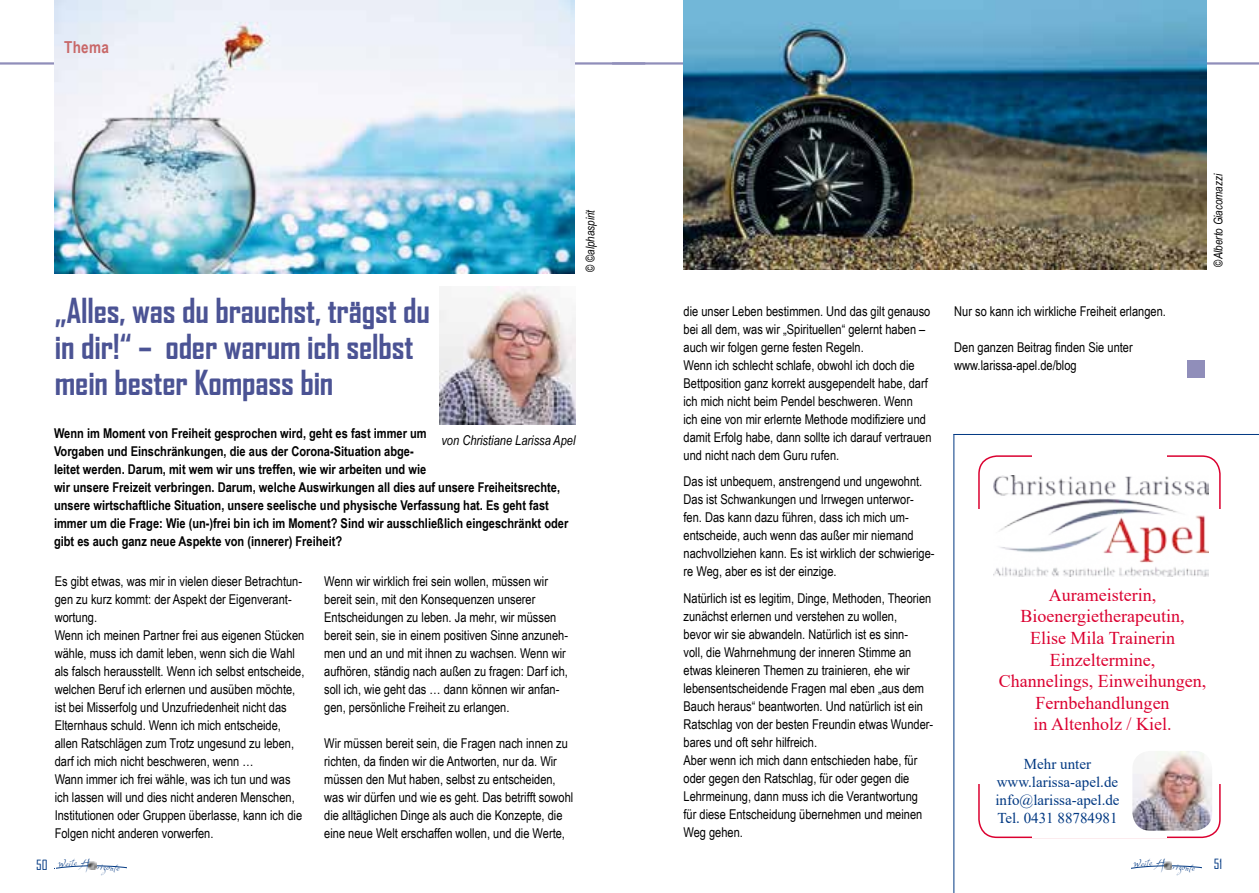
<style>
.page{position:relative;width:1259px;height:893px;background:#fff}
.page>*{position:absolute;margin:0;border:0;box-sizing:border-box;transform-origin:0 0}
.t1{font:700 33px/36px "Agency FB";letter-spacing:-.005em;color:#4b5394}
.t2{font:18px/21.6px "Times New Roman";color:#db0030;text-align:center}
.t3{font:700 16.5px "Arial Narrow";letter-spacing:.02em;color:#c86868}
.t4{font:15px/18px "Times New Roman";color:#003882;text-align:center}
.t5{font:14.1px "Aerofoil";color:#003882}
.t6{font:13.5px/18px "Arial Narrow";color:#000}
.t7{font:700 13.5px/18px "Arial Narrow";color:#000}
.t8{font:italic 13.5px "Arial Narrow";color:#000}
.t9{font:13.5px "Agency FB";color:#003882}
.t10{font:italic 12px "Arial Narrow";color:#000}
.t11{font:8.1px "Aerofoil";color:#003882}
</style>
<div class="page">
<svg style="left:1131px;top:861px;width:71px;height:9px"></svg>
<svg style="left:56px;top:861px;width:71px;height:9px"></svg>
<hr style="left:0;top:62px;width:645px;height:3px;background:#908eba">
<img style="left:55px;top:0;width:520px;height:274px">
<img style="left:439px;top:286px;width:136px;height:138px">
<hr style="left:612px;top:62px;width:647px;height:3px;background:#908eba">
<div style="left:1188px;top:360px;width:17px;height:17px;background:#908eba"></div>
<hr style="left:953px;top:435px;width:1px;height:458px;background:#003882">
<hr style="left:953px;top:434px;width:306px;height:1px;background:#003882">
<img style="left:993px;top:475px;width:216px;height:102px">
<img style="left:1132px;top:751px;width:80px;height:80px">
<img style="left:683px;top:0;width:524px;height:270px">
<p class="t3" style="left:64px;top:35px;width:46px">Thema</p>
<h1 class="t1" style="left:55px;top:292px;width:377px">„Alles, was du brauchst, trägst du in dir!“ – oder warum ich selbst mein bester Kompass bin</h1>
<p class="t10" style="left:582px;top:272px;width:64px;rotate:-90deg">© ©alphaspirit</p>
<p class="t7" style="left:54px;top:423px;width:516px">Wenn im Moment von Freiheit gesprochen wird, geht es fast immer um<br>Vorgaben und Einschränkungen, die aus der Corona-Situation abge-<br>leitet werden. Darum, mit wem wir uns treffen, wie wir arbeiten und wie<br>wir unsere Freizeit verbringen. Darum, welche Auswirkungen all dies auf unsere Freiheitsrechte, unsere wirtschaftliche Situation, unsere seelische und physische Verfassung hat. Es geht fast immer um die Frage: Wie (un-)frei bin ich im Moment? Sind wir ausschließlich eingeschränkt oder gibt es auch ganz neue Aspekte von (innerer) Freiheit?</p>
<p class="t6" style="left:55px;top:571px;width:251px">Es gibt etwas, was mir in vielen dieser Betrachtun&shy;gen zu kurz kommt: der Aspekt der Eigenverant&shy;wortung.<br>Wenn ich meinen Partner frei aus eigenen Stücken wähle, muss ich damit leben, wenn sich die Wahl als falsch herausstellt. Wenn ich selbst entscheide, welchen Beruf ich erlernen und ausüben möchte, ist bei Misserfolg und Unzufriedenheit nicht das Elternhaus schuld. Wenn ich mich entscheide, allen Ratschlägen zum Trotz ungesund zu leben, darf ich mich nicht beschweren, wenn …<br>Wann immer ich frei wähle, was ich tun und was ich lassen will und dies nicht anderen Menschen, Institutionen oder Gruppen überlasse, kann ich die Folgen nicht anderen vorwerfen.</p>
<p class="t8" style="left:441px;top:431px;width:136px">von Christiane Larissa Apel</p>
<p class="t6" style="left:324px;top:572px;width:245px">Wenn wir wirklich frei sein wollen, müssen wir bereit sein, mit den Konsequenzen unserer Entscheidungen zu leben. Ja mehr, wir müssen bereit sein, sie in einem positiven Sinne anzuneh&shy;men und an und mit ihnen zu wachsen. Wenn wir aufhören, ständig nach außen zu fragen: Darf ich, soll ich, wie geht das … dann können wir anfan&shy;gen, persönliche Freiheit zu erlangen.</p>
<p class="t6" style="left:324px;top:734px;width:251px">Wir müssen bereit sein, die Fragen nach innen zu richten, da finden wir die Antworten, nur da. Wir müssen den Mut haben, selbst zu entscheiden, was wir dürfen und wie es geht. Das betrifft sowohl die alltäglichen Dinge als auch die Konzepte, die eine neue Welt erschaffen wollen, und die Werte,</p>
<p class="t9" style="left:36px;top:856px;width:13px">50</p>
<p class="t11" style="left:58px;top:860px;width:21px;rotate:-4deg">Weite</p>
<p class="t5" style="left:81px;top:856px;width:10px">H</p>
<p class="t11" style="left:98px;top:862px;width:24px;rotate:4deg">rizonte</p>
<p class="t6" style="left:683px;top:302px;width:249px">die unser Leben bestimmen. Und das gilt genauso bei all dem, was wir „Spirituellen“ gelernt haben – auch wir folgen gerne festen Regeln.<br>Wenn ich schlecht schlafe, obwohl ich doch die Bettposition ganz korrekt ausgependelt habe, darf ich mich nicht beim Pendel beschweren. Wenn<br>ich eine von mir erlernte Methode modifiziere und damit Erfolg habe, dann sollte ich darauf vertrauen und nicht nach dem Guru rufen.</p>
<p class="t6" style="left:683px;top:472px;width:253px">Das ist unbequem, anstrengend und ungewohnt.<br>Das ist Schwankungen und Irrwegen unterwor&shy;fen. Das kann dazu führen, dass ich mich um&shy;entscheide, auch wenn das außer mir niemand nachvollziehen kann. Es ist wirklich der schwierige&shy;re Weg, aber es ist der einzige.</p>
<p class="t6" style="left:683px;top:589px;width:251px">Natürlich ist es legitim, Dinge, Methoden, Theorien zunächst erlernen und verstehen zu wollen,<br>bevor wir sie abwandeln. Natürlich ist es sinn-<br>voll, die Wahrnehmung der inneren Stimme an etwas kleineren Themen zu trainieren, ehe wir lebensentscheidende Fragen mal eben „aus dem Bauch heraus“ beantworten. Und natürlich ist ein Ratschlag von der besten Freundin etwas Wunder&shy;bares und oft sehr hilfreich.<br>Aber wenn ich mich dann entschieden habe, für oder gegen den Ratschlag, für oder gegen die Lehrmeinung, dann muss ich die Verantwortung für diese Entscheidung übernehmen und meinen Weg gehen.</p>
<p class="t6" style="left:954px;top:302px;width:213px">Nur so kann ich wirkliche Freiheit erlangen.</p>
<p class="t6" style="left:954px;top:338px;width:180px">Den ganzen Beitrag finden Sie unter www.larissa-apel.de/blog</p>
<p class="t10" style="left:1209px;top:267px;width:94px;rotate:-90deg">©Alberto Giacomazzi</p>
<h2 class="t2" style="left:999px;top:583px;width:209px">Aurameisterin,<br>Bioenergietherapeutin,<br>Elise Mila Trainerin<br>Einzeltermine,<br>Channelings, Einweihungen,<br>Fernbehandlungen<br>in Altenholz / Kiel.</h2>
<p class="t4" style="left:995px;top:754px;width:126px">Mehr unter www.larissa-apel.de info@larissa-apel.de<br>Tel. 0431 88784981</p>
<p class="t11" style="left:1133px;top:860px;width:21px;rotate:-4deg">Weite</p>
<p class="t5" style="left:1156px;top:856px;width:10px">H</p>
<p class="t11" style="left:1173px;top:862px;width:24px;rotate:4deg">rizonte</p>
<p class="t9" style="left:1214px;top:856px;width:10px">51</p>
</div>
